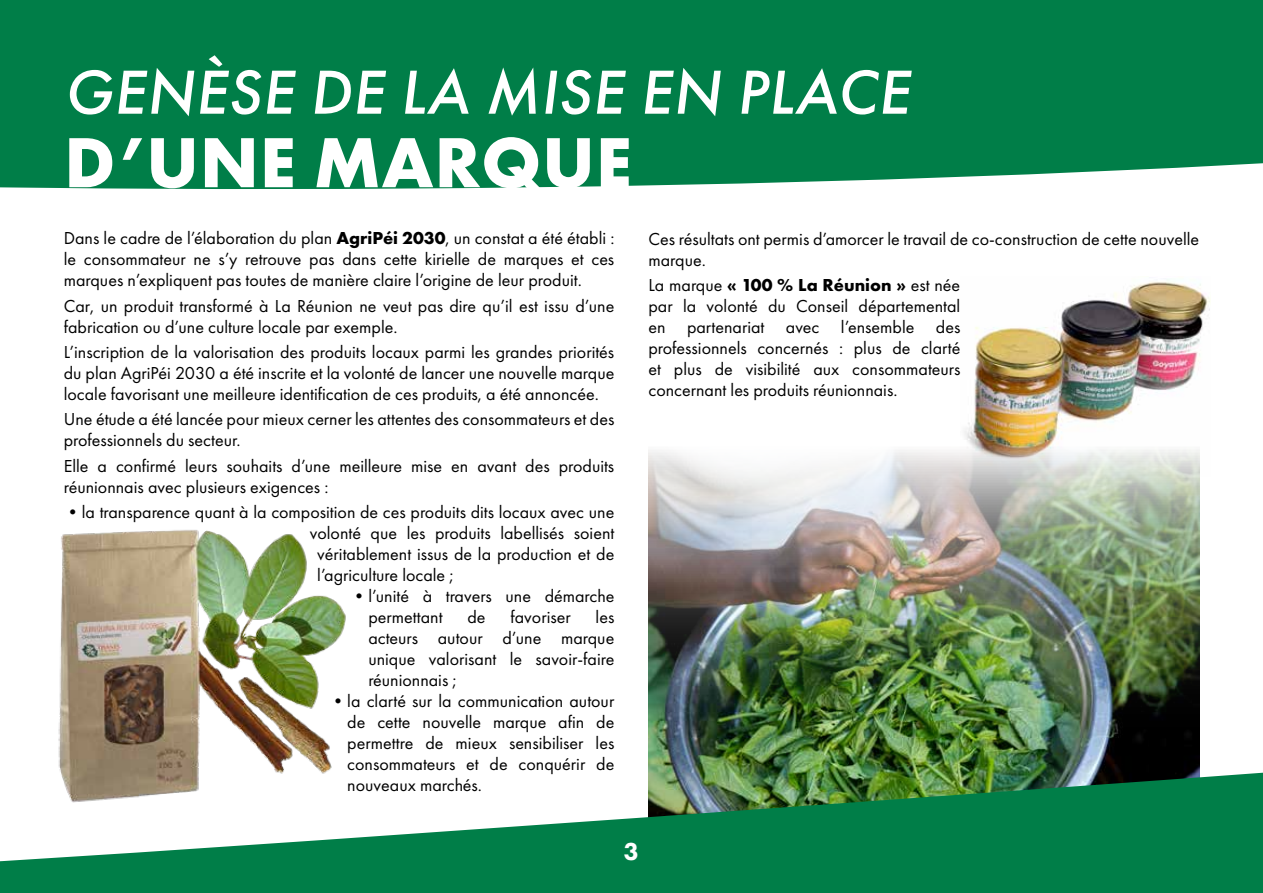
<style>
.page{position:relative;width:1263px;height:893px;background:#fff}
.page>*{position:absolute;margin:0;border:0;box-sizing:border-box;transform-origin:0 0}
.t1{font:700 73.5px "Futura PT";letter-spacing:.01em;color:#fff}
.t2{font:italic 500 64.5px "Futura PT";letter-spacing:.01em;color:#fff}
.t3{font:800 25.5px "Futura PT";color:#fff}
.t4{font:18px/21px "Futura PT";color:#000;text-align:justify}
.s1{font-weight:700}
</style>
<div class="page">
<img style="left:964px;top:293px;width:246px;height:185px">
<img style="left:648px;top:446px;width:551px;height:205px">
<svg style="left:0;top:0;width:1263px;height:293px;fill:#007e48"></svg>
<img style="left:0;top:651px;width:1263px;height:242px">
<img style="left:36px;top:530px;width:338px;height:278px">
<h2 class="t2" style="left:64px;top:52px;width:847px">GENÈSE DE LA MISE EN PLACE</h2>
<h1 class="t1" style="left:64px;top:115px;width:569px">D’UNE MARQUE</h1>
<p class="t4" style="left:64px;top:228px;width:552px">Dans le cadre de l’élaboration du plan <span class="s1">AgriPéi 2030</span>, un constat a été établi : le consommateur ne s’y retrouve pas dans cette kirielle de marques et ces marques n’expliquent pas toutes de manière claire l’origine de leur produit.</p>
<p class="t4" style="left:64px;top:295px;width:552px">Car, un produit transformé à La Réunion ne veut pas dire qu’il est issu d’une fabrication ou d’une culture locale par exemple.</p>
<p class="t4" style="left:64px;top:341px;width:552px">L’inscription de la valorisation des produits locaux parmi les grandes priorités du plan AgriPéi 2030 a été inscrite et la volonté de lancer une nouvelle marque locale favorisant une meilleure identification de ces produits, a été annoncée.</p>
<p class="t4" style="left:64px;top:409px;width:552px">Une étude a été lancée pour mieux cerner les attentes des consommateurs et des professionnels du secteur.</p>
<p class="t4" style="left:64px;top:455px;width:552px">Elle a confirmé leurs souhaits d’une meilleure mise en avant des produits réunionnais avec plusieurs exigences :</p>
<p class="t4" style="left:64px;top:501px;width:552px">•la transparence quant à la composition de ces produits dits locaux avec une</p>
<p class="t4" style="left:310px;top:522px;width:306px">volonté que les produits labellisés soient</p>
<p class="t4" style="left:317px;top:543px;width:298px">véritablement issus de la production et de</p>
<p class="t4" style="left:317px;top:564px;width:138px">l’agriculture locale ;</p>
<p class="t4" style="left:368px;top:585px;width:247px;text-indent:-18px">•l’unité à travers une démarche permettant</p>
<p class="t4" style="left:467px;top:606px;width:20px">de</p>
<p class="t4" style="left:510px;top:606px;width:62px">favoriser</p>
<p class="t4" style="left:368px;top:606px;width:248px;text-indent:227px">les acteurs autour d’une marque unique valorisant le savoir-faire réunionnais ;</p>
<p class="t4" style="left:347px;top:690px;width:269px;text-indent:-18px">•la clarté sur la communication autour de cette nouvelle marque afin de permettre de mieux sensibiliser les consommateurs et de conquérir de nouveaux marchés.</p>
<p class="t4" style="left:648px;top:228px;width:552px">Ces résultats ont permis d’amorcer le travail de co-construction de cette nouvelle marque.</p>
<p class="t4" style="left:648px;top:274px;width:313px">La marque <span class="s1">« 100 % La Réunion »</span> est née par la volonté du Conseil départemental en partenariat avec l’ensemble des professionnels concernés : plus de clarté et plus de visibilité aux consommateurs concernant les produits réunionnais.</p>
<h3 class="t3" style="left:624px;top:836px;width:17px">3</h3>
</div>
